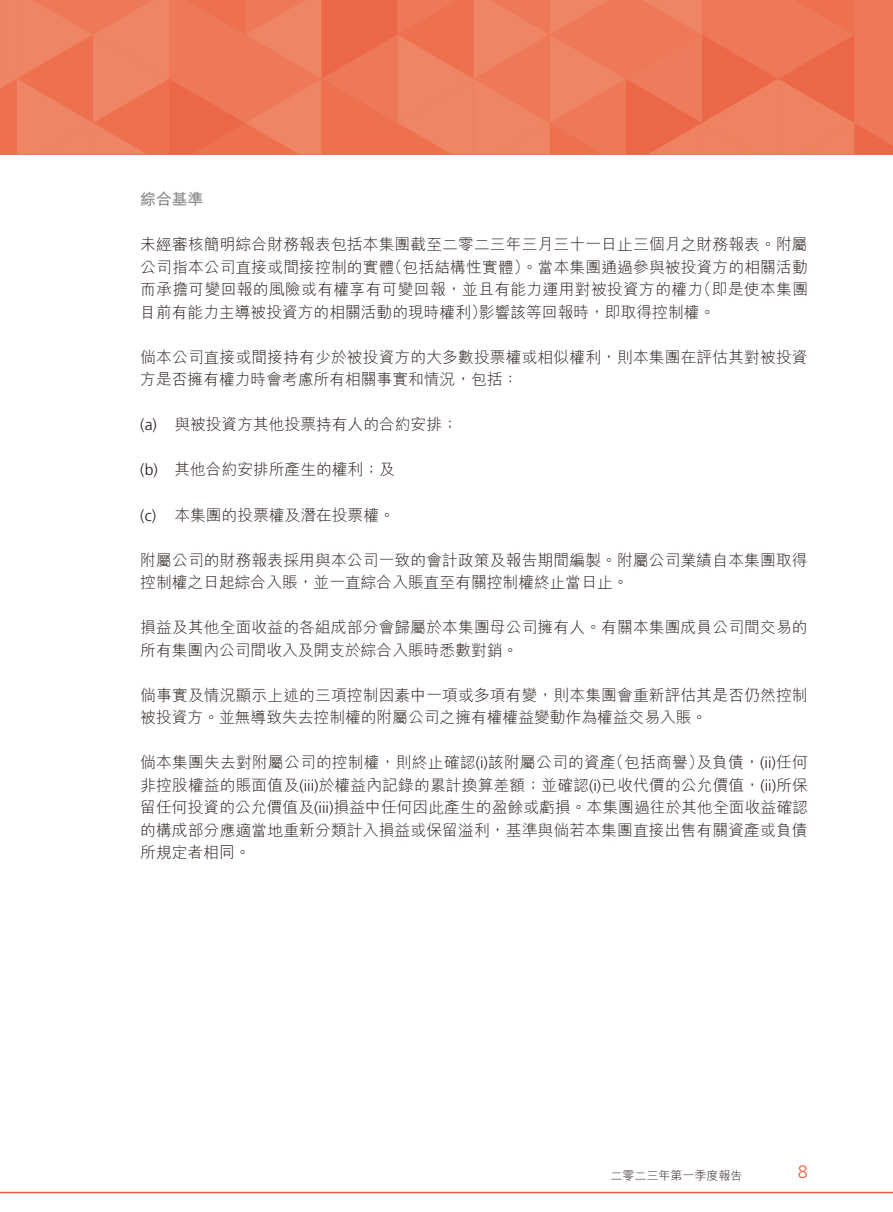
<style>
.page{position:relative;width:893px;height:1212px;background:#fff}
.page>*{position:absolute;margin:0;border:0;box-sizing:border-box;transform-origin:0 0}
.t1{font:300 18px "Frutiger LT Std";color:#eb5e40}
.t2{font:300 15.75px/22.5px "M Hei HK";letter-spacing:.01em;color:#231916}
.t3{font:700 15.75px "M Hei HK";color:#898989}
.t4{font:300 12px "M Hei HK";color:#231916}
.s1{font-family:"Frutiger LT Std"}
</style>
<div class="page">
<hr style="left:0;top:1192px;width:893px;height:1px;background:#eb5e40">
<svg style="left:0;top:0;width:893px;height:154px"></svg>
<p class="t3" style="left:140px;top:188px;width:64px">綜合基準</p>
<p class="t2" style="left:140px;top:233px;width:669px;text-align:justify">未經審核簡明綜合財務報表包括本集團截至二零二三年三月三十一日止三個月之財務報表。附屬公司指本公司直接或間接控制的實體（包括結構性實體）。當本集團通過參與被投資方的相關活動而承擔可變回報的風險或有權享有可變回報，並且有能力運用對被投資方的權力（即是使本集團目前有能力主導被投資方的相關活動的現時權利）影響該等回報時，即取得控制權。</p>
<p class="t2" style="left:140px;top:346px;width:669px">倘本公司直接或間接持有少於被投資方的大多數投票權或相似權利，則本集團在評估其對被投資方是否擁有權力時會考慮所有相關事實和情況，包括：</p>
<p class="t2" style="left:140px;top:413px;width:319px"><span class="s1">(a)</span> 與被投資方其他投票持有人的合約安排；</p>
<p class="t2" style="left:140px;top:458px;width:256px"><span class="s1">(b)</span> 其他合約安排所產生的權利；及</p>
<p class="t2" style="left:140px;top:503px;width:256px"><span class="s1">(c)</span> 本集團的投票權及潛在投票權。</p>
<p class="t2" style="left:140px;top:548px;width:669px">附屬公司的財務報表採用與本公司一致的會計政策及報告期間編製。附屬公司業績自本集團取得控制權之日起綜合入賬，並一直綜合入賬直至有關控制權終止當日止。</p>
<p class="t2" style="left:140px;top:616px;width:669px">損益及其他全面收益的各組成部分會歸屬於本集團母公司擁有人。有關本集團成員公司間交易的所有集團內公司間收入及開支於綜合入賬時悉數對銷。</p>
<p class="t2" style="left:140px;top:683px;width:669px">倘事實及情況顯示上述的三項控制因素中一項或多項有變，則本集團會重新評估其是否仍然控制被投資方。並無導致失去控制權的附屬公司之擁有權權益變動作為權益交易入賬。</p>
<p class="t2" style="left:140px;top:751px;width:669px;text-align:justify">倘本集團失去對附屬公司的控制權，則終止確認<span class="s1">(i)</span>該附屬公司的資產（包括商譽）及負債，<span class="s1">(ii)</span>任何非控股權益的賬面值及<span class="s1">(iii)</span>於權益內記錄的累計換算差額；並確認<span class="s1">(i)</span>已收代價的公允價值，<span class="s1">(ii)</span>所保留任何投資的公允價值及<span class="s1">(iii)</span>損益中任何因此產生的盈餘或虧損。本集團過往於其他全面收益確認的構成部分應適當地重新分類計入損益或保留溢利，基準與倘若本集團直接出售有關資產或負債所規定者相同。</p>
<p class="t4" style="left:610px;top:1169px;width:133px">二零二三年第一季度報告</p>
<p class="t1" style="left:798px;top:1162px;width:12px">8</p>
</div>
